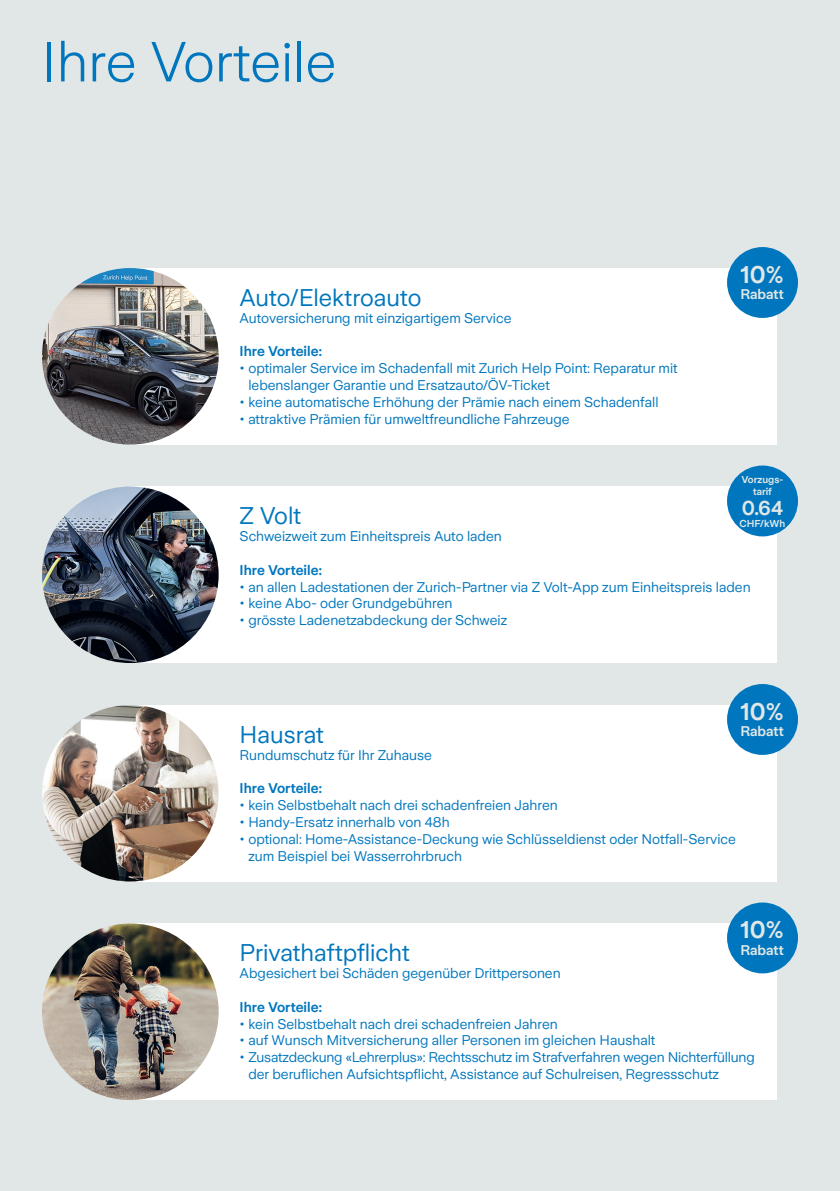
<style>
.page{position:relative;width:840px;height:1191px;background:#fff}
.page>*{position:absolute;margin:0;border:0;box-sizing:border-box;transform-origin:0 0}
.t1{font:300 56px "Zurich Sans";color:#0076be}
.t2{font:24px "Zurich Sans";color:#0076be}
.t3{font:600 24px "Zurich Sans";color:#e0e7e6}
.t4{font:600 20px "Zurich Sans";color:#e0e7e6}
.t5{font:14px/16.8px "Zurich Sans";color:#0076be}
.t6{font:600 14px "Zurich Sans";color:#0076be}
.t7{font:600 14px "Zurich Sans";color:#e0e7e6}
.t8{font:600 10px/12px "Zurich Sans";color:#e0e7e6;text-align:center}
</style>
<div class="page">
<div style="left:0;top:0;width:839px;height:1191px;background:#e0e7e6"></div>
<div style="left:130px;top:268px;width:646px;height:176px;background:#fff"></div>
<img style="left:42px;top:268px;width:176px;height:176px;border-radius:88px">
<div style="left:726px;top:247px;width:71px;height:71px;background:#0076be;border-radius:50%"></div>
<div style="left:130px;top:923px;width:646px;height:177px;background:#fff"></div>
<img style="left:42px;top:923px;width:176px;height:177px;border-radius:88px">
<div style="left:726px;top:902px;width:71px;height:71px;background:#0076be;border-radius:50%"></div>
<div style="left:130px;top:705px;width:646px;height:176px;background:#fff"></div>
<img style="left:42px;top:705px;width:176px;height:176px;border-radius:88px">
<div style="left:726px;top:684px;width:71px;height:71px;background:#0076be;border-radius:50%"></div>
<div style="left:130px;top:486px;width:646px;height:177px;background:#fff"></div>
<img style="left:42px;top:486px;width:176px;height:177px;border-radius:88px">
<div style="left:726px;top:465px;width:71px;height:71px;background:#0076be;border-radius:50%"></div>
<h1 class="t1" style="left:42px;top:32px;width:296px">Ihre Vorteile</h1>
<h2 class="t2" style="left:239px;top:284px;width:183px">Auto/Elektroauto</h2>
<p class="t5" style="left:239px;top:310px;width:273px">Autoversicherung mit einzigartigem Service</p>
<p class="t6" style="left:239px;top:344px;width:84px">Ihre Vorteile:</p>
<p class="t5" style="left:248px;top:360px;width:430px;text-indent:-9px">• optimaler Service im Schadenfall mit Zurich Help Point: Reparatur mit lebenslanger Garantie und Ersatzauto/ÖV-Ticket</p>
<p class="t5" style="left:239px;top:394px;width:420px">• keine automatische Erhöhung der Prämie nach einem Schadenfall</p>
<p class="t5" style="left:239px;top:410px;width:331px">• attraktive Prämien für umweltfreundliche Fahrzeuge</p>
<h2 class="t3" style="left:740px;top:261px;width:45px">10%</h2>
<p class="t7" style="left:740px;top:287px;width:45px">Rabatt</p>
<p class="t8" style="left:741px;top:473px;width:43px">Vorzugs&shy;tarif</p>
<h3 class="t4" style="left:741px;top:497px;width:43px">0.64</h3>
<p class="t8" style="left:739px;top:517px;width:47px">CHF/kWh</p>
<h2 class="t2" style="left:239px;top:503px;width:63px">Z Volt</h2>
<p class="t5" style="left:239px;top:528px;width:263px">Schweizweit zum Einheitspreis Auto laden</p>
<p class="t6" style="left:239px;top:562px;width:84px">Ihre Vorteile:</p>
<p class="t5" style="left:239px;top:578px;width:512px">• an allen Ladestationen der Zurich-Partner via Z Volt-App zum Einheitspreis laden</p>
<p class="t5" style="left:239px;top:595px;width:214px">• keine Abo- oder Grundgebühren</p>
<p class="t5" style="left:239px;top:612px;width:269px">• grösste Ladenetzabdeckung der Schweiz</p>
<h2 class="t3" style="left:740px;top:698px;width:45px">10%</h2>
<p class="t7" style="left:740px;top:724px;width:45px">Rabatt</p>
<h2 class="t2" style="left:239px;top:721px;width:86px">Hausrat</h2>
<p class="t5" style="left:239px;top:746px;width:194px">Rundumschutz für Ihr Zuhause</p>
<p class="t6" style="left:239px;top:781px;width:84px">Ihre Vorteile:</p>
<p class="t5" style="left:239px;top:797px;width:319px">• kein Selbstbehalt nach drei schadenfreien Jahren</p>
<p class="t5" style="left:239px;top:814px;width:211px">• Handy-Ersatz innerhalb von 48h</p>
<p class="t5" style="left:248px;top:830px;width:488px;text-indent:-9px">• optional: Home-Assistance-Deckung wie Schlüsseldienst oder Notfall-Service zum Beispiel bei Wasserrohrbruch</p>
<h2 class="t3" style="left:740px;top:916px;width:45px">10%</h2>
<p class="t7" style="left:740px;top:942px;width:45px">Rabatt</p>
<h2 class="t2" style="left:239px;top:940px;width:172px">Privathaftpflicht</h2>
<p class="t5" style="left:239px;top:965px;width:322px">Abgesichert bei Schäden gegenüber Drittpersonen</p>
<p class="t6" style="left:239px;top:999px;width:84px">Ihre Vorteile:</p>
<p class="t5" style="left:239px;top:1015px;width:319px">• kein Selbstbehalt nach drei schadenfreien Jahren</p>
<p class="t5" style="left:239px;top:1032px;width:417px">• auf Wunsch Mitversicherung aller Personen im gleichen Haushalt</p>
<p class="t5" style="left:248px;top:1049px;width:507px;text-indent:-9px">• Zusatzdeckung «Lehrerplus»: Rechtsschutz im Strafverfahren wegen Nichterfüllung der beruflichen Aufsichtspflicht, Assistance auf Schulreisen, Regressschutz</p>
</div>
